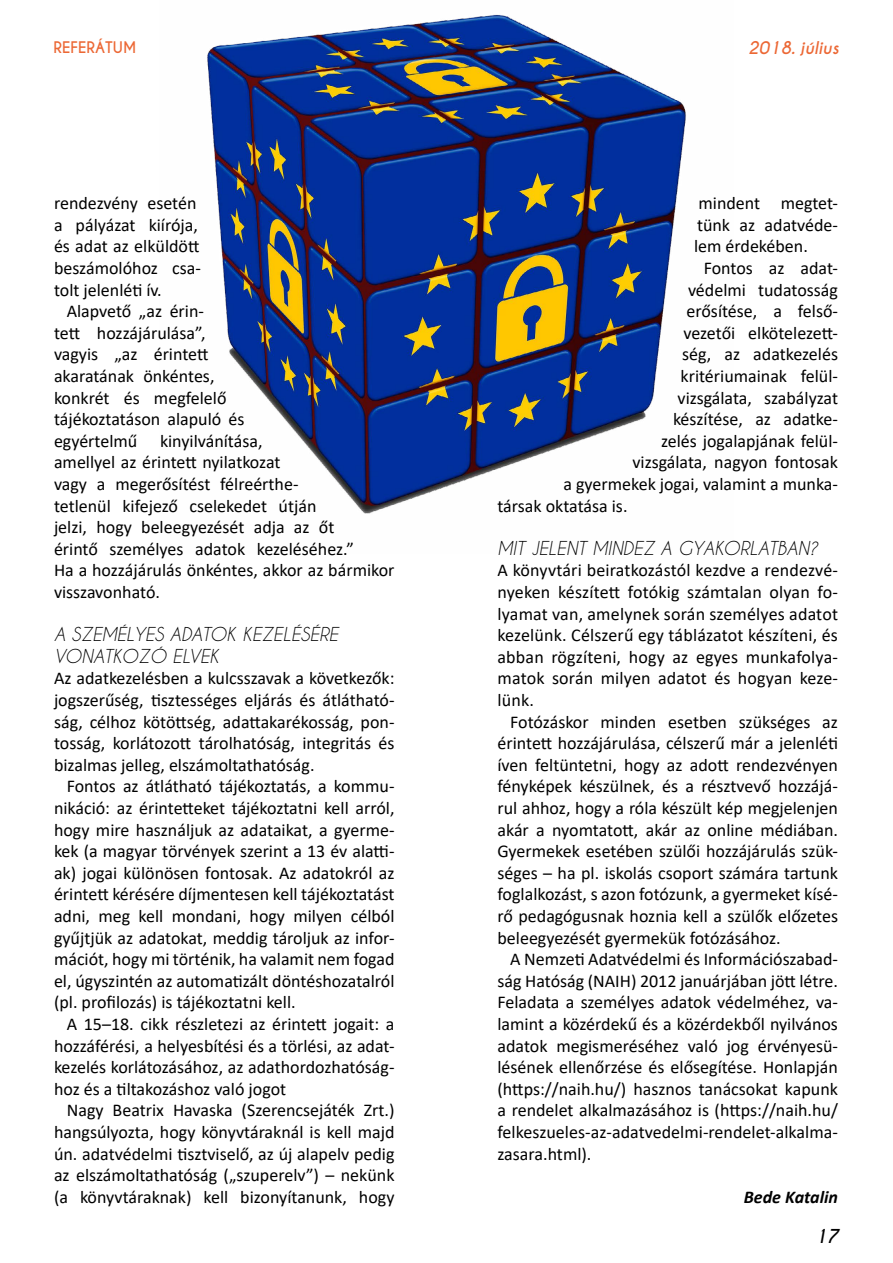
<style>
.page{position:relative;width:893px;height:1263px;background:#fff}
.page>*{position:absolute;margin:0;border:0;box-sizing:border-box;transform-origin:0 0}
.t1{font:18px/21.6px "Calibri";color:#000;text-align:justify}
.t2{font:italic 18px/21.6px "Caviar Dreams";color:#000}
.t3{font:italic 700 18px "Calibri";color:#000}
.t4{font:italic 700 18px "Caviar Dreams";color:#000}
.t5{font:italic 700 16.5px "Caviar Dreams";color:#ec6835}
.t6{font:700 15px "Caviar Dreams";color:#ec6835}
</style>
<div class="page">
<img style="left:207px;top:14px;width:479px;height:500px">
<p class="t6" style="left:54px;top:38px;width:84px">REFERÁTUM</p>
<p class="t5" style="left:748px;top:38px;width:92px">2018. július</p>
<p class="t1" style="left:54px;top:192px;width:148px;text-align:left">rendezvény esetén a pályázat kiírója, és adat az elküldött beszámolóhoz csa&shy;tolt jelenléti ív.</p>
<p class="t1" style="left:54px;top:300px;width:192px;text-align:left;text-indent:13px">Alapvető „az érin-<br>tett hozzájárulása”, vagyis „az érintett akaratának önkéntes, konkrét és megfelelő tájékoztatáson alapuló és egyértelmű</p>
<p class="t1" style="left:54px;top:429px;width:342px;text-align:left;text-indent:106px">kinyilvánítása,<br>amellyel az érintett nyilatkozat<br>vagy a megerősítést félreérthe-<br>tetlenül kifejező cselekedet útján<br>jelzi, hogy beleegyezését adja az őt<br>érintő személyes adatok kezeléséhez.”<br>Ha a hozzájárulás önkéntes, akkor az bármikor visszavonható.</p>
<p class="t2" style="left:54px;top:623px;width:286px">A SZEMÉLYES ADATOK KEZELÉSÉRE<br>VONATKOZÓ ELVEK</p>
<p class="t1" style="left:54px;top:667px;width:342px">Az adatkezelésben a kulcsszavak a következők: jogszerűség, tisztességes eljárás és átlátható&shy;ság, célhoz kötöttség, adattakarékosság, pon&shy;tosság, korlátozott tárolhatóság, integritás és bizalmas jelleg, elszámoltathatóság.</p>
<p class="t1" style="left:54px;top:775px;width:342px;text-indent:13px">Fontos az átlátható tájékoztatás, a kommu&shy;nikáció: az érintetteket tájékoztatni kell arról, hogy mire használjuk az adataikat, a gyerme&shy;kek (a magyar törvények szerint a 13 év alatti&shy;ak) jogai különösen fontosak. Az adatokról az érintett kérésére díjmentesen kell tájékoztatást adni, meg kell mondani, hogy milyen célból gyűjtjük az adatokat, meddig tároljuk az infor&shy;mációt, hogy mi történik, ha valamit nem fogad el, úgyszintén az automatizált döntéshozatalról (pl. profilozás) is tájékoztatni kell.</p>
<p class="t1" style="left:54px;top:1013px;width:342px;text-indent:13px">A 15–18. cikk részletezi az érintett jogait: a hozzáférési, a helyesbítési és a törlési, az adat&shy;kezelés korlátozásához, az adathordozhatóság&shy;hoz és a tiltakozáshoz való jogot</p>
<p class="t1" style="left:54px;top:1099px;width:342px;text-indent:13px">Nagy Beatrix Havaska (Szerencsejáték Zrt.) hangsúlyozta, hogy könyvtáraknál is kell majd ún. adatvédelmi tisztviselő, az új alapelv pedig az elszámoltathatóság („szuperelv”) – nekünk (a könyvtáraknak) kell bizonyítanunk, hogy</p>
<p class="t1" style="left:698px;top:192px;width:141px">mindent megtet-</p>
<p class="t1" style="left:697px;top:213px;width:142px">tünk az adatvéde-</p>
<p class="t1" style="left:694px;top:235px;width:115px">lem érdekében.</p>
<p class="t1" style="left:704px;top:257px;width:136px">Fontos az adat-</p>
<p class="t1" style="left:688px;top:278px;width:151px">védelmi tudatosság</p>
<p class="t1" style="left:686px;top:300px;width:153px">erősítése, a felső-</p>
<p class="t1" style="left:683px;top:321px;width:156px">vezetői elkötelezett-</p>
<p class="t1" style="left:682px;top:343px;width:158px">ség, az adatkezelés</p>
<p class="t1" style="left:680px;top:365px;width:159px">kritériumainak felül-</p>
<p class="t1" style="left:677px;top:386px;width:162px">vizsgálata, szabályzat</p>
<p class="t1" style="left:673px;top:408px;width:167px">készítése, az adatke-</p>
<p class="t1" style="left:661px;top:429px;width:178px">zelés jogalapjának felül-</p>
<p class="t1" style="left:632px;top:451px;width:207px">vizsgálata, nagyon fontosak</p>
<p class="t1" style="left:563px;top:473px;width:276px">a gyermekek jogai, valamint a munka-</p>
<p class="t1" style="left:497px;top:494px;width:132px">társak oktatása is.</p>
<p class="t2" style="left:497px;top:537px;width:322px">MIT JELENT MINDEZ A GYAKORLATBAN?</p>
<p class="t1" style="left:497px;top:559px;width:342px">A könyvtári beiratkozástól kezdve a rendezvé&shy;nyeken készített fotókig számtalan olyan fo&shy;lyamat van, amelynek során személyes adatot kezelünk. Célszerű egy táblázatot készíteni, és abban rögzíteni, hogy az egyes munkafolya&shy;matok során milyen adatot és hogyan keze&shy;lünk.</p>
<p class="t1" style="left:497px;top:710px;width:342px;text-indent:13px">Fotózáskor minden esetben szükséges az érintett hozzájárulása, célszerű már a jelenléti íven feltüntetni, hogy az adott rendezvényen fényképek készülnek, és a résztvevő hozzájá&shy;rul ahhoz, hogy a róla készült kép megjelenjen akár a nyomtatott, akár az online médiában.<br>Gyermekek esetében szülői hozzájárulás szük&shy;séges – ha pl. iskolás csoport számára tartunk foglalkozást, s azon fotózunk, a gyermeket kísé&shy;rő pedagógusnak hoznia kell a szülők előzetes beleegyezését gyermekük fotózásához.</p>
<p class="t1" style="left:497px;top:948px;width:342px;text-indent:13px">A Nemzeti Adatvédelmi és Információszabad&shy;ság Hatóság (NAIH) 2012 januárjában jött létre.<br>Feladata a személyes adatok védelméhez, va&shy;lamint a közérdekű és a közérdekből nyilvános adatok megismeréséhez való jog érvényesü&shy;lésének ellenőrzése és elősegítése. Honlapján (https://naih.hu/) hasznos tanácsokat kapunk a rendelet alkalmazásához is (https://naih.hu/ felkeszueles-az-adatvedelmi-rendelet-alkalma&shy;zasara.html).</p>
<p class="t3" style="left:744px;top:1184px;width:96px">Bede Katalin</p>
<p class="t4" style="left:815px;top:1226px;width:26px">17</p>
</div>
